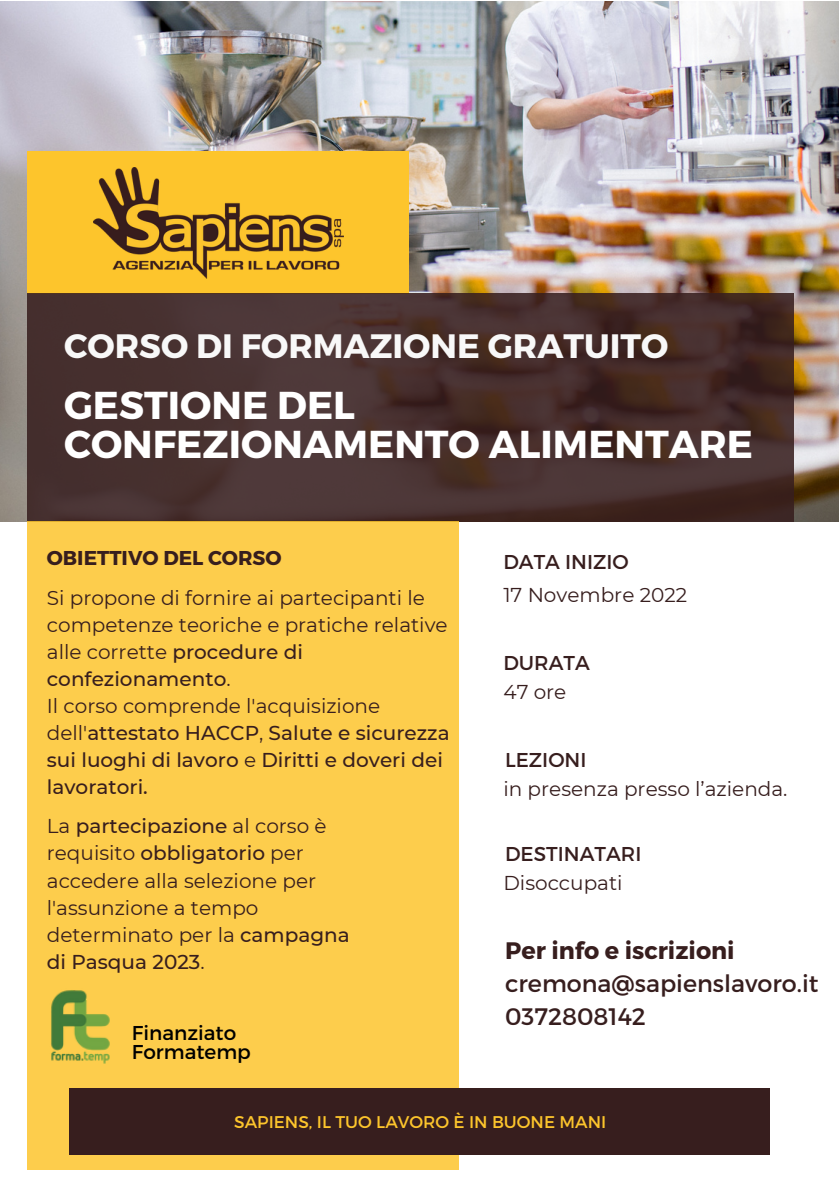
<style>
.page{position:relative;width:839px;height:1191px;background:#fff}
.page>*{position:absolute;margin:0;border:0;box-sizing:border-box;transform-origin:0 0}
.t1{font:700 38.8px/39px "Montserrat";color:#fff}
.t2{font:700 33.8px "Montserrat";color:#f8f8f8}
.t3{font:23.8px/33px "Montserrat";color:#371e1e}
.t4{font:700 23.8px "Montserrat";color:#371e1e}
.t5{font:20px/27px "Montserrat";color:#371e1e}
.t6{font:20px/19.6px "Montserrat";color:#000}
.t7{font:700 20px "Montserrat";color:#371e1e}
.t8{font:17px "Montserrat";color:#fdc52c}
.s1{font-weight:500}
</style>
<div class="page">
<img style="left:0;top:2px;width:838px;height:519px">
<div style="left:27px;top:151px;width:382px;height:143px;background:#fdc52c"></div>
<svg style="left:27px;top:293px;width:766px;height:229px;background:#472f2d"></svg>
<div style="left:27px;top:522px;width:431px;height:648px;background:#fdcd4c"></div>
<div style="left:70px;top:1088px;width:700px;height:66px;background:#371e1e"></div>
<img style="left:94px;top:168px;width:249px;height:111px">
<img style="left:51px;top:990px;width:59px;height:74px">
<h2 class="t2" style="left:64px;top:324px;width:605px">CORSO DI FORMAZIONE GRATUITO</h2>
<h1 class="t1" style="left:64px;top:384px;width:690px">GESTIONE DEL<br>CONFEZIONAMENTO ALIMENTARE</h1>
<p class="t7" style="left:47px;top:545px;width:236px">OBIETTIVO DEL CORSO</p>
<p class="t5" style="left:47px;top:584px;width:404px">Si propone di fornire ai partecipanti le competenze teoriche e pratiche relative alle corrette <span class="s1">procedure di confezionamento</span>.<br>Il corso comprende l'acquisizione dell'<span class="s1">attestato HACCP</span>, <span class="s1">Salute e sicurezza sui luoghi di lavoro</span> e <span class="s1">Diritti e doveri dei lavoratori.</span></p>
<p class="t5" style="left:47px;top:813px;width:304px">La <span class="s1">partecipazione</span> al corso è requisito <span class="s1">obbligatorio</span> per accedere alla selezione per l'assunzione a tempo determinato per la <span class="s1">campagna di Pasqua 2023</span>.</p>
<p class="t6" style="left:132px;top:1022px;width:120px">Finanziato<br>Formatemp</p>
<p class="t5" style="left:503px;top:544px;width:185px;line-height:33.6px">DATA INIZIO<br>17 Novembre 2022</p>
<p class="t5" style="left:503px;top:647px;width:88px;line-height:29px">DURATA<br>47 ore</p>
<p class="t5" style="left:503px;top:745px;width:285px;line-height:28.8px">LEZIONI<br>in presenza presso l’azienda.</p>
<p class="t5" style="left:503px;top:838px;width:139px;line-height:28.8px">DESTINATARI<br>Disoccupati</p>
<p class="t4" style="left:505px;top:935px;width:231px">Per info e iscrizioni</p>
<p class="t3" style="left:505px;top:966px;width:315px">cremona@sapienslavoro.it<br>0372808142</p>
<p class="t8" style="left:234px;top:1111px;width:373px">SAPIENS, IL TUO LAVORO È IN BUONE MANI</p>
</div>
